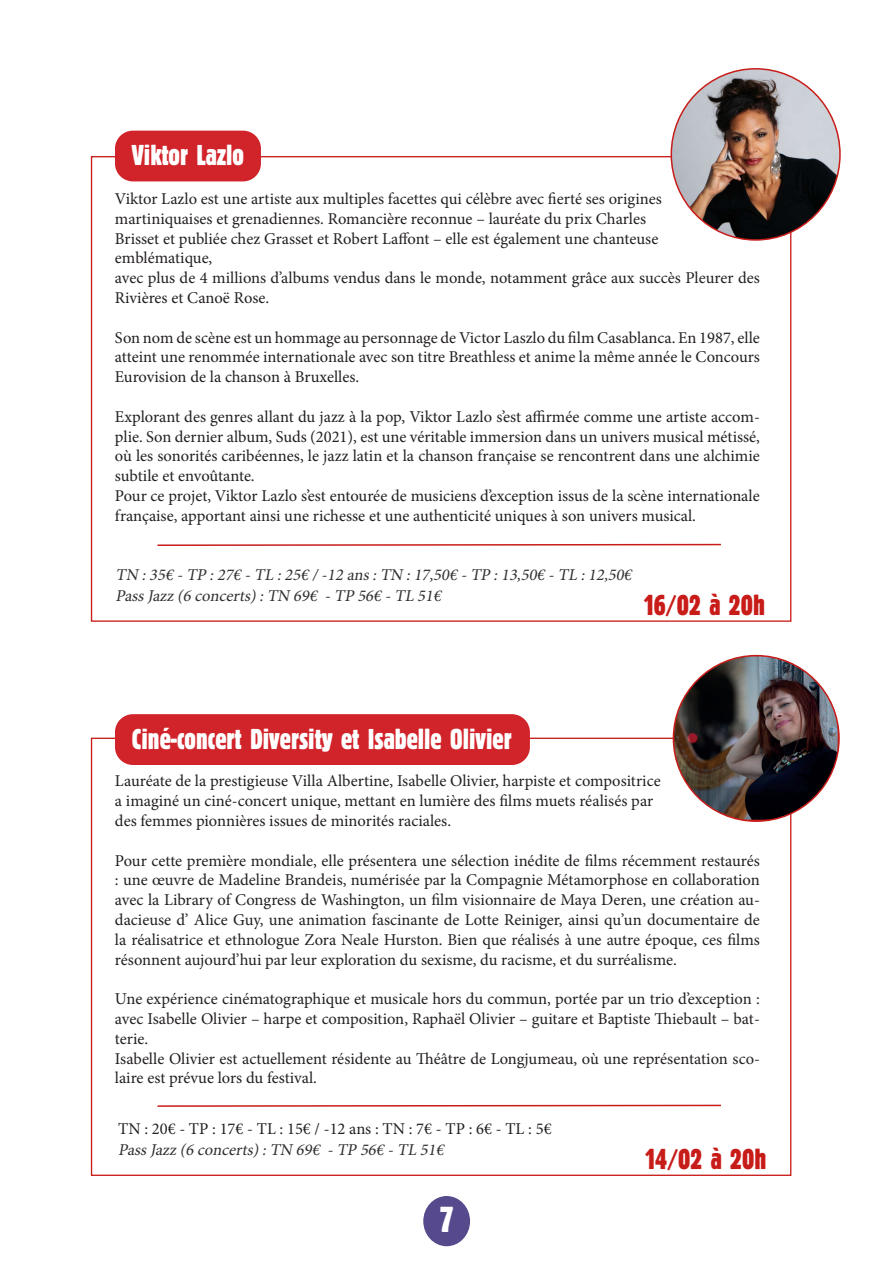
<style>
.page{position:relative;width:893px;height:1263px;background:#fff}
.page>*{position:absolute;margin:0;border:0;box-sizing:border-box;transform-origin:0 0}
.t1{font:37.5px "C Block Bld";color:#fff}
.t2{font:30px "C Block Bld";color:#fff}
.t3{font:30px "C Block Bld";color:#c81c19}
.t4{font:16.5px/19.8px "Minion Pro";color:#231f20;text-align:justify}
.t5{font:italic 16.5px "Minion Pro";color:#312f30}
</style>
<div class="page">
<div style="left:91px;top:738px;width:700px;height:438px;background:#fff;border:1px solid #c81c19"></div>
<svg style="left:157px;top:1104px;width:564px;height:3px"></svg>
<div style="left:115px;top:714px;width:415px;height:51px;background:#d1232a;border-radius:18px"></div>
<img style="left:673px;top:656px;width:166px;height:165px">
<div style="left:91px;top:156px;width:700px;height:466px;background:#fff;border:1px solid #c81c19"></div>
<svg style="left:157px;top:543px;width:564px;height:3px"></svg>
<div style="left:115px;top:131px;width:146px;height:50px;background:#d1232a;border-radius:18px"></div>
<img style="left:671px;top:69px;width:169px;height:171px">
<div style="left:423px;top:1196px;width:47px;height:50px;background:#564a8c;border-radius:50%"></div>
<p class="t2" style="left:132px;top:139px;width:113px">Viktor Lazlo</p>
<p class="t4" style="left:115px;top:189px;width:548px">Viktor Lazlo est une artiste aux multiples facettes qui célèbre avec fierté ses origines</p>
<p class="t4" style="left:115px;top:209px;width:533px">martiniquaises et grenadiennes. Romancière reconnue – lauréate du prix Charles</p>
<p class="t4" style="left:115px;top:228px;width:545px">Brisset et publiée chez Grasset et Robert Laffont – elle est également une chanteuse</p>
<p class="t4" style="left:115px;top:248px;width:99px">emblématique,</p>
<p class="t4" style="left:115px;top:268px;width:646px">avec plus de 4 millions d’albums vendus dans le monde, notamment grâce aux succès Pleurer des<br>Rivières et Canoë Rose.</p>
<p class="t4" style="left:115px;top:327px;width:646px">Son nom de scène est un hommage au personnage de Victor Laszlo du film Casablanca. En 1987, elle atteint une renommée internationale avec son titre Breathless et anime la même année le Concours Eurovision de la chanson à Bruxelles.</p>
<p class="t4" style="left:115px;top:407px;width:646px">Explorant des genres allant du jazz à la pop, Viktor Lazlo s’est affirmée comme une artiste accom&shy;plie. Son dernier album, Suds (2021), est une véritable immersion dans un univers musical métissé, où les sonorités caribéennes, le jazz latin et la chanson française se rencontrent dans une alchimie subtile et envoûtante.</p>
<p class="t4" style="left:115px;top:486px;width:646px">Pour ce projet, Viktor Lazlo s’est entourée de musiciens d’exception issus de la scène internationale française, apportant ainsi une richesse et une authenticité uniques à son univers musical.</p>
<p class="t5" style="left:116px;top:563px;width:521px">TN :35€ -TP :27€ -TL :25€ /-12 ans:TN :17,50€ -TP :13,50€ -TL :12,50€</p>
<p class="t5" style="left:116px;top:584px;width:331px">PassJazz(6 concerts):TN 69€ -TP 56€ -TL 51€</p>
<p class="t3" style="left:644px;top:589px;width:122px">16/02 à 20h</p>
<p class="t2" style="left:132px;top:722px;width:381px">Ciné-concert Diversity et Isabelle Olivier</p>
<p class="t4" style="left:115px;top:771px;width:547px">Lauréate de la prestigieuse Villa Albertine, Isabelle Olivier, harpiste et compositrice</p>
<p class="t4" style="left:115px;top:791px;width:540px">a imaginé un ciné-concert unique, mettant en lumière des films muets réalisés par</p>
<p class="t4" style="left:115px;top:811px;width:338px">des femmes pionnières issues de minorités raciales.</p>
<p class="t4" style="left:115px;top:850px;width:646px">Pour cette première mondiale, elle présentera une sélection inédite de films récemment restaurés : une œuvre de Madeline Brandeis, numérisée par la Compagnie Métamorphose en collaboration avec la Library of Congress de Washington, un film visionnaire de Maya Deren, une création au&shy;dacieuse d’ Alice Guy, une animation fascinante de Lotte Reiniger, ainsi qu’un documentaire de la réalisatrice et ethnologue Zora Neale Hurston. Bien que réalisés à une autre époque, ces films résonnent aujourd’hui par leur exploration du sexisme, du racisme, et du surréalisme.</p>
<p class="t4" style="left:115px;top:989px;width:646px">Une expérience cinématographique et musicale hors du commun, portée par un trio d’exception : avec Isabelle Olivier – harpe et composition, Raphaël Olivier – guitare et Baptiste Thiebault – bat&shy;terie.</p>
<p class="t4" style="left:115px;top:1048px;width:646px">Isabelle Olivier est actuellement résidente au Théâtre de Longjumeau, où une représentation sco&shy;laire est prévue lors du festival.</p>
<p class="t4" style="left:118px;top:1119px;width:435px">TN : 20€ - TP : 17€ - TL : 15€ / -12 ans : TN : 7€ - TP : 6€ - TL : 5€</p>
<p class="t5" style="left:118px;top:1139px;width:331px">PassJazz(6 concerts):TN 69€ -TP 56€ -TL 51€</p>
<p class="t1" style="left:440px;top:1199px;width:15px">7</p>
<p class="t3" style="left:645px;top:1142px;width:122px">14/02 à 20h</p>
</div>
